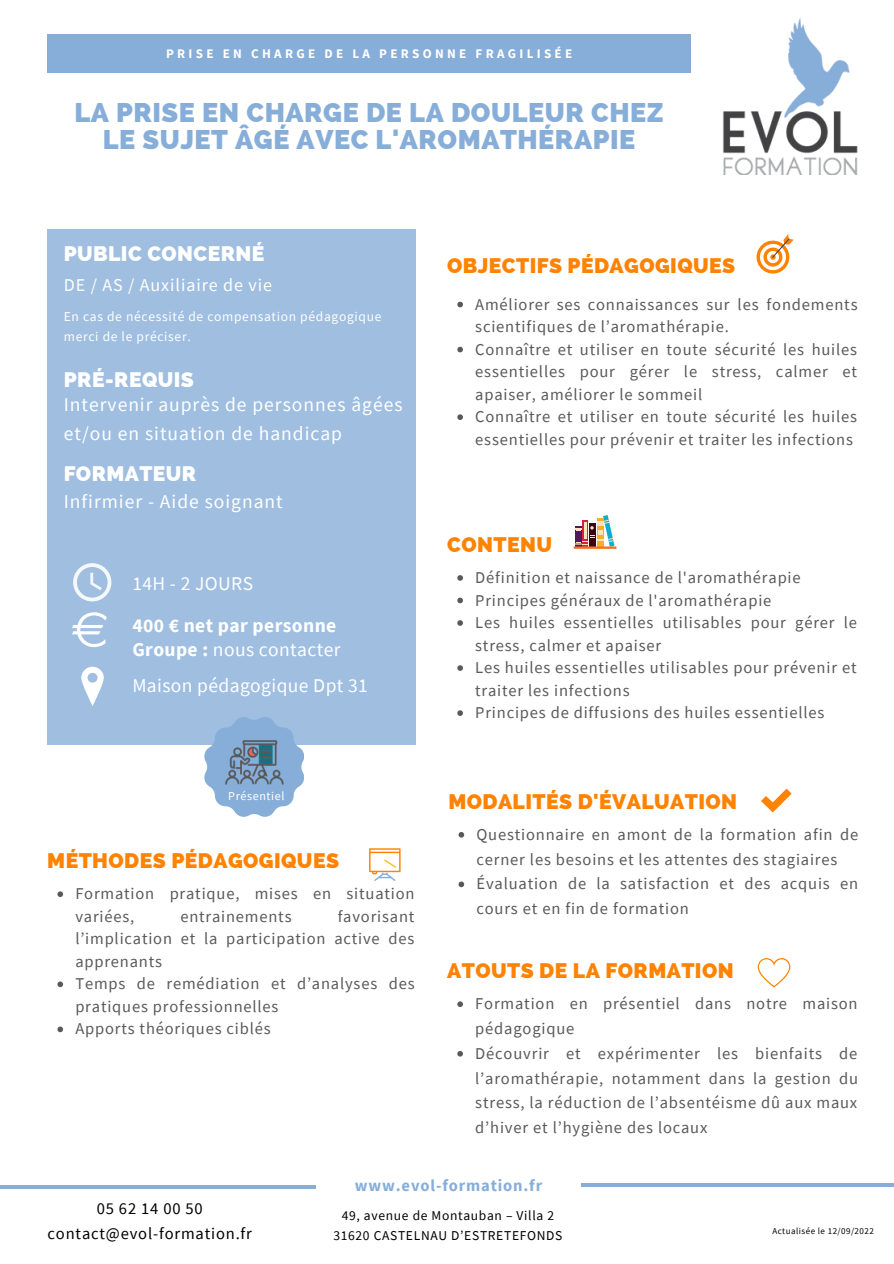
<style>
.page{position:relative;width:894px;height:1264px;background:#fff}
.page>*{position:absolute;margin:0;border:0;box-sizing:border-box;transform-origin:0 0}
.t1{font:800 27px/27px "Raleway";letter-spacing:.02em;color:#87aed9;text-align:center}
.t2{font:800 21px "Raleway";letter-spacing:.02em;color:#ff8200}
.t3{font:800 21px "Raleway";letter-spacing:.02em;color:#fff}
.t4{font:19.5px/29.2px "Source Sans Pro";letter-spacing:.05em;color:#fff}
.t5{font:700 19.5px/24.8px "Source Sans Pro";letter-spacing:.02em;color:#fff}
.t6{font:19.5px "Source Sans Pro";letter-spacing:.02em;color:#fff}
.t7{font:18px "Source Sans Pro";letter-spacing:.05em;color:#fff}
.t8{font:16.5px/22.5px "Source Sans Pro";letter-spacing:.05em;color:#595959}
.t9{font:16.5px/24.8px "Source Sans Pro";letter-spacing:.05em;color:#000;text-align:center}
.t10{font:700 16.5px "Source Sans Pro";letter-spacing:.05em;color:#87aed9}
.t11{font:13.5px/20.2px "Source Sans Pro";letter-spacing:.05em;color:#fff}
.t12{font:13.5px/20.2px "Source Sans Pro";letter-spacing:.05em;color:#000;text-align:center}
.t13{font:700 13.05px "Source Sans Pro";letter-spacing:.25em;color:#fff}
.t14{font:12px "Source Sans Pro";letter-spacing:.05em;color:#fff}
.t15{font:9px "Source Sans Pro";letter-spacing:.05em;color:#000}
.s1{font-weight:400}
</style>
<div class="page">
<svg style="left:0;top:1185px;width:315px;height:3px"></svg>
<hr style="left:580px;top:1183px;width:313px;height:3px;background:#87aed9">
<div style="left:47px;top:229px;width:368px;height:515px;background:#9fbee0"></div>
<svg style="left:73px;top:563px;width:38px;height:38px"></svg>
<svg style="left:457px;top:575px;width:6px;height:5px"></svg>
<svg style="left:457px;top:597px;width:6px;height:6px"></svg>
<svg style="left:457px;top:620px;width:6px;height:6px"></svg>
<svg style="left:457px;top:665px;width:6px;height:6px"></svg>
<svg style="left:457px;top:710px;width:6px;height:6px"></svg>
<svg style="left:756px;top:234px;width:37px;height:39px"></svg>
<svg style="left:761px;top:788px;width:30px;height:24px"></svg>
<svg style="left:575px;top:515px;width:39px;height:31px"></svg>
<hr style="left:573px;top:546px;width:43px;height:3px;background:#f47025">
<svg style="left:72px;top:612px;width:35px;height:35px"></svg>
<svg style="left:757px;top:958px;width:33px;height:29px"></svg>
<svg style="left:57px;top:891px;width:6px;height:6px"></svg>
<svg style="left:57px;top:981px;width:6px;height:6px"></svg>
<svg style="left:57px;top:1026px;width:6px;height:6px"></svg>
<svg style="left:369px;top:848px;width:31px;height:33px"></svg>
<svg style="left:81px;top:666px;width:23px;height:40px"></svg>
<svg style="left:458px;top:832px;width:6px;height:5px"></svg>
<svg style="left:458px;top:881px;width:6px;height:6px"></svg>
<svg style="left:204px;top:717px;width:100px;height:99px"></svg>
<img style="left:215px;top:723px;width:78px;height:78px">
<svg style="left:457px;top:302px;width:6px;height:5px"></svg>
<svg style="left:457px;top:347px;width:6px;height:5px"></svg>
<svg style="left:457px;top:414px;width:6px;height:6px"></svg>
<svg style="left:457px;top:1001px;width:6px;height:6px"></svg>
<svg style="left:457px;top:1051px;width:6px;height:5px"></svg>
<div style="left:47px;top:34px;width:643px;height:38px;background:#87aed9"></div>
<img style="left:723px;top:18px;width:135px;height:157px">
<p class="t13" style="left:166px;top:45px;width:407px">PRISE EN CHARGE DE LA PERSONNE FRAGILISÉE</p>
<h1 class="t1" style="left:74px;top:99px;width:590px">LA PRISE EN CHARGE DE LA DOULEUR CHEZ<br>LE SUJET ÂGÉ AVEC L'AROMATHÉRAPIE</h1>
<p class="t3" style="left:64px;top:241px;width:202px">PUBLIC CONCERNÉ</p>
<p class="t7" style="left:64px;top:273px;width:210px">DE / AS / Auxiliaire de vie</p>
<p class="t11" style="left:64px;top:306px;width:319px">En cas de nécessité de compensation pédagogique merci de le préciser.</p>
<p class="t3" style="left:64px;top:367px;width:131px">PRÉ-REQUIS</p>
<p class="t4" style="left:64px;top:389px;width:340px">Intervenir auprès de personnes âgées et/ou en situation de handicap</p>
<p class="t3" style="left:64px;top:461px;width:134px">FORMATEUR</p>
<p class="t4" style="left:64px;top:486px;width:220px">Infirmier - Aide soignant</p>
<p class="t6" style="left:132px;top:570px;width:122px">14H - 2 JOURS</p>
<p class="t5" style="left:132px;top:612px;width:210px">400 € net par personne<br>Groupe : <span class="s1">nous contacter</span></p>
<p class="t6" style="left:132px;top:673px;width:237px">Maison pédagogique Dpt 31</p>
<p class="t14" style="left:228px;top:788px;width:58px">Présentiel</p>
<p class="t2" style="left:47px;top:848px;width:293px">MÉTHODES PÉDAGOGIQUES</p>
<p class="t8" style="left:75px;top:882px;width:340px">Formation pratique, mises en situation variées,</p>
<p class="t8" style="left:75px;top:904px;width:341px;text-indent:262px">favorisant l’implication et la participation active des apprenants<br>Temps de remédiation et d’analyses des pratiques professionnelles<br>Apports théoriques ciblés</p>
<p class="t8" style="left:180px;top:904px;width:113px">entrainements</p>
<p class="t2" style="left:447px;top:253px;width:289px">OBJECTIFS PÉDAGOGIQUES</p>
<p class="t8" style="left:475px;top:292px;width:384px">Améliorer ses connaissances sur les fondements scientifiques de l’aromathérapie.<br>Connaître et utiliser en toute sécurité les huiles essentielles pour gérer le stress, calmer et apaiser, améliorer le sommeil<br>Connaître et utiliser en toute sécurité les huiles essentielles pour prévenir et traiter les infections</p>
<p class="t2" style="left:447px;top:532px;width:106px">CONTENU</p>
<p class="t8" style="left:475px;top:566px;width:383px">Définition et naissance de l'aromathérapie Principes généraux de l'aromathérapie<br>Les huiles essentielles utilisables pour gérer le stress, calmer et apaiser<br>Les huiles essentielles utilisables pour prévenir et traiter les infections<br>Principes de diffusions des huiles essentielles</p>
<p class="t2" style="left:448px;top:789px;width:290px">MODALITÉS D'ÉVALUATION</p>
<p class="t8" style="left:476px;top:821px;width:383px;line-height:24.8px">Questionnaire en amont de la formation afin de cerner les besoins et les attentes des stagiaires Évaluation de la satisfaction et des acquis en cours et en fin de formation</p>
<p class="t2" style="left:447px;top:958px;width:288px">ATOUTS DE LA FORMATION</p>
<p class="t8" style="left:475px;top:991px;width:384px;line-height:24.8px">Formation en présentiel dans notre maison pédagogique<br>Découvrir et expérimenter les bienfaits de l’aromathérapie, notamment dans la gestion du stress, la réduction de l’absentéisme dû aux maux d’hiver et l’hygiène des locaux</p>
<p class="t9" style="left:48px;top:1196px;width:206px">05 62 14 00 50 contact@evol-formation.fr</p>
<p class="t10" style="left:355px;top:1174px;width:189px">www.evol-formation.fr</p>
<p class="t12" style="left:333px;top:1204px;width:230px">49, avenue de Montauban – Villa 2<br>31620 CASTELNAU D’ESTRETEFONDS</p>
<p class="t15" style="left:772px;top:1224px;width:103px">Actualisée le 12/09/2022</p>
</div>
